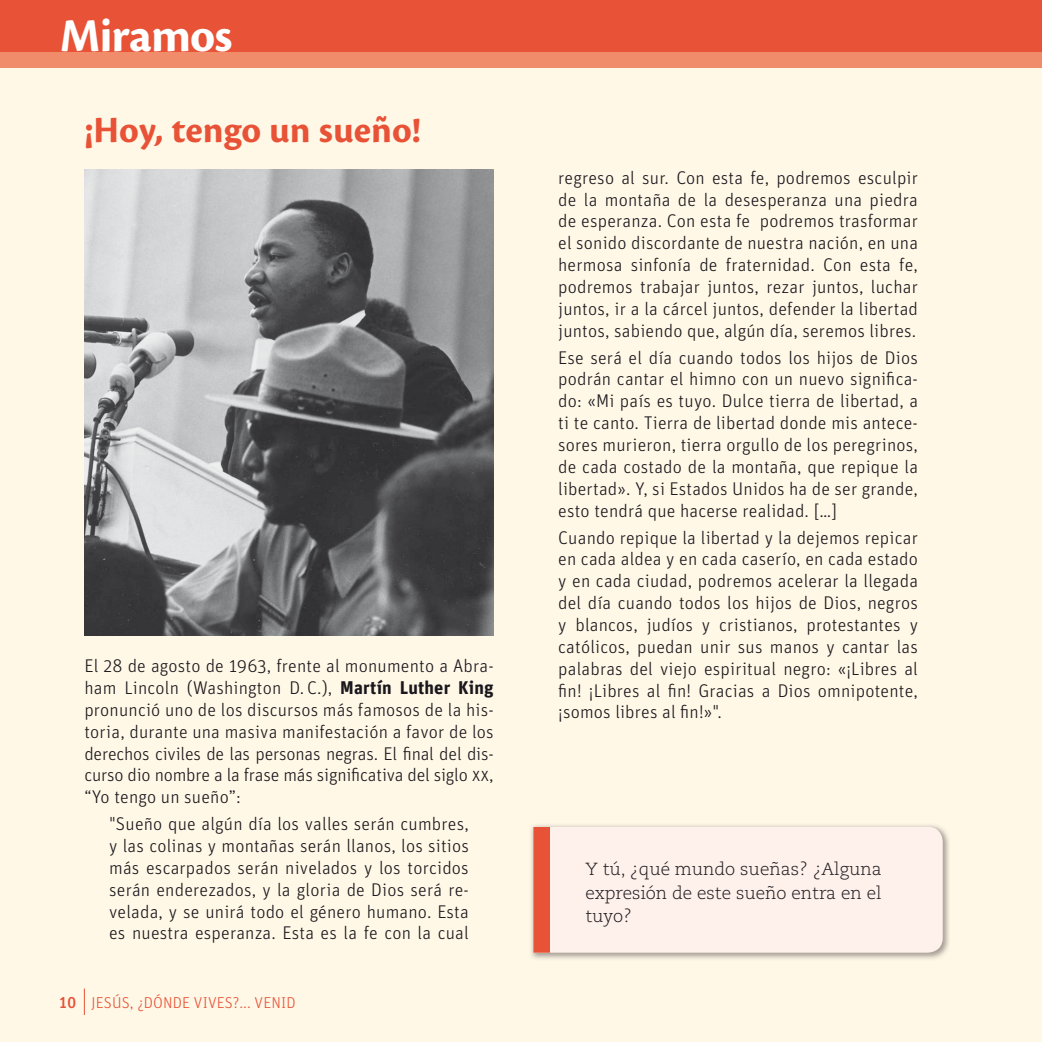
<style>
.page{position:relative;width:1042px;height:1042px;background:#fff}
.page>*{position:absolute;margin:0;border:0;box-sizing:border-box;transform-origin:0 0}
.t1{font:700 49px "Cronos Pro";letter-spacing:-.015em;color:#fff}
.t2{font:700 38.5px "Cronos Pro";color:#e85236}
.t3{font:300 18.38px/21.9px "Unit Pro";letter-spacing:.01em;color:#1a171c;text-align:justify}
.t4{font:300 17.5px/23.6px "Caecilia LT Std";color:#1a171c;text-align:justify}
.t5{font:300 15.75px "Unit Pro";letter-spacing:.01em;color:#e85236}
.s1{font-weight:700}
.s2{font-weight:500}
</style>
<div class="page">
<div style="left:0;top:68px;width:1042px;height:974px;background:#fff8e7"></div>
<img style="left:84px;top:169px;width:410px;height:466px">
<img style="left:529px;top:823px;width:421px;height:137px">
<div style="left:550px;top:827px;width:393px;height:125px;background:#fef0ea"></div>
<div style="left:533px;top:827px;width:17px;height:125px;background:#e85236"></div>
<div style="left:0;top:39px;width:1042px;height:29px;background:#f08c6a"></div>
<div style="left:0;top:0;width:1042px;height:52px;background:#e85236"></div>
<svg style="left:84px;top:988px;width:1px;height:27px"></svg>
<h1 class="t1" style="left:60px;top:17px;width:174px">Miramos</h1>
<h2 class="t2" style="left:84px;top:116px;width:338px">¡Hoy, tengo un sueño!</h2>
<p class="t3" style="left:84px;top:656px;width:411px">El 28 de agosto de 1963, frente al monumento a Abra&shy;ham Lincoln (Washington D. C.), <span class="s1">Martín Luther King </span>pronunció uno de los discursos más famosos de la his&shy;toria, durante una masiva manifestación a favor de los derechos civiles de las personas negras. El final del dis&shy;curso dio nombre a la frase más significativa del siglo xx, “Yo tengo un sueño”:</p>
<p class="t3" style="left:109px;top:814px;width:361px">"Sueño que algún día los valles serán cumbres, y las colinas y montañas serán llanos, los sitios más escarpados serán nivelados y los torcidos serán enderezados, y la gloria de Dios será re&shy;velada, y se unirá todo el género humano. Esta es nuestra esperanza. Esta es la fe con la cual</p>
<p class="t5" style="left:59px;top:997px;width:238px"><span class="s2">10</span> JESÚS, ¿DÓNDE VIVES?... VENID</p>
<p class="t3" style="left:558px;top:168px;width:361px">regreso al sur. Con esta fe, podremos esculpir de la montaña de la desesperanza una piedra de esperanza. Con esta fe podremos trasformar el sonido discordante de nuestra nación, en una hermosa sinfonía de fraternidad. Con esta fe, podremos trabajar juntos, rezar juntos, luchar juntos, ir a la cárcel juntos, defender la libertad juntos, sabiendo que, algún día, seremos libres.</p>
<p class="t3" style="left:558px;top:348px;width:361px">Ese será el día cuando todos los hijos de Dios podrán cantar el himno con un nuevo significa&shy;do: «Mi país es tuyo. Dulce tierra de libertad, a ti te canto. Tierra de libertad donde mis antece&shy;sores murieron, tierra orgullo de los peregrinos, de cada costado de la montaña, que repique la libertad». Y, si Estados Unidos ha de ser grande, esto tendrá que hacerse realidad. […]</p>
<p class="t3" style="left:558px;top:528px;width:361px">Cuando repique la libertad y la dejemos repicar en cada aldea y en cada caserío, en cada estado y en cada ciudad, podremos acelerar la llegada del día cuando todos los hijos de Dios, negros y blancos, judíos y cristianos, protestantes y católicos, puedan unir sus manos y cantar las palabras del viejo espiritual negro: «¡Libres al fin! ¡Libres al fin! Gracias a Dios omnipotente, ¡somos libres al fin!»".</p>
<p class="t4" style="left:585px;top:859px;width:298px">Y tú, ¿qué mundo sueñas? ¿Alguna expresión de este sueño entra en el tuyo?</p>
</div>
